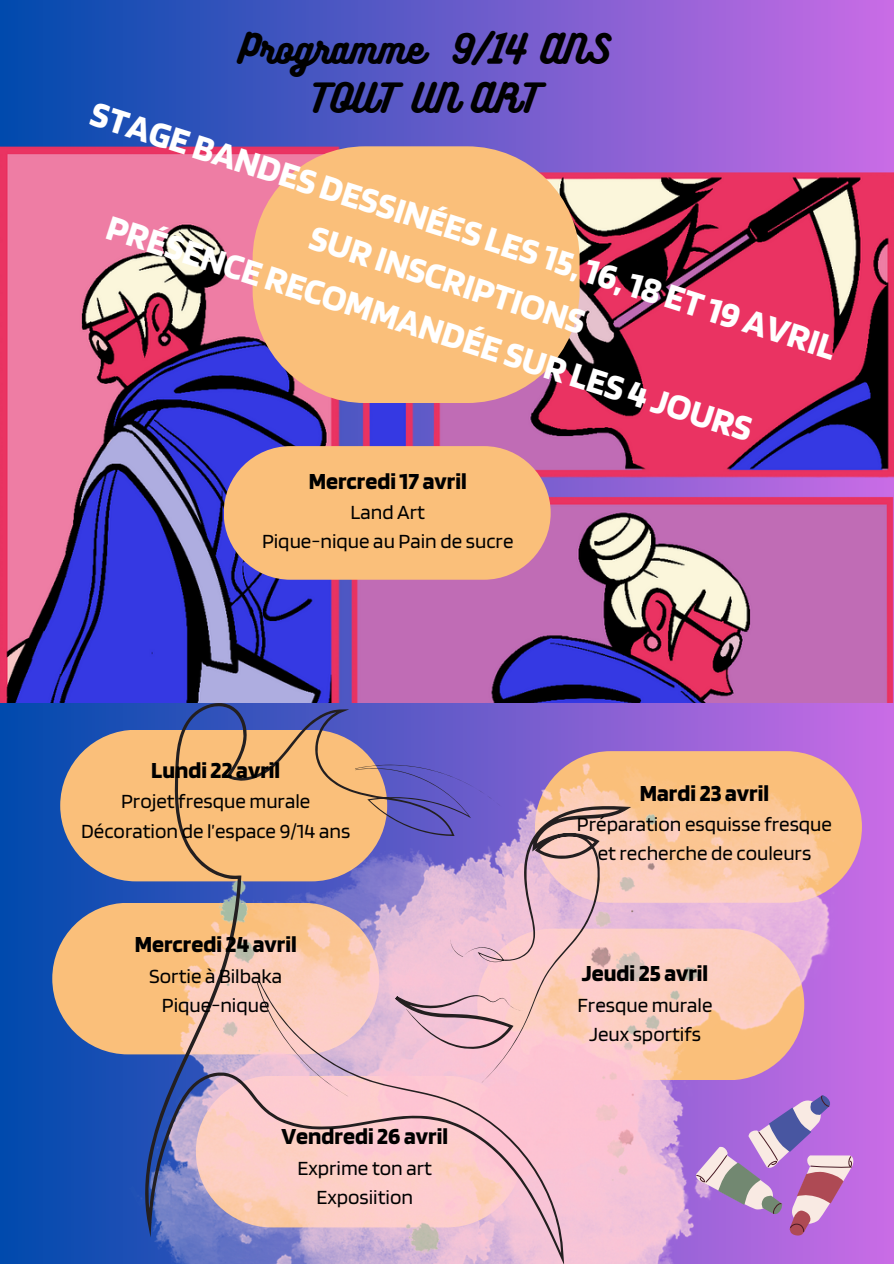
<style>
.page{position:relative;width:894px;height:1264px;background:#fff}
.page>*{position:absolute;margin:0;border:0;box-sizing:border-box;transform-origin:0 0}
.t1{font:700 37.5px/51.9px "Blinker";color:#fff;text-align:center}
.t2{font:36px "Bukhari Script";color:#000}
.t3{font:700 24px "Blinker";color:#000}
.t4{font:21px/29.2px "Blinker";color:#000;text-align:center}
</style>
<div class="page">
<div style="left:0;top:0;width:893px;height:1263px;background:linear-gradient(to right,#004aad,#c96ce5)"></div>
<img style="left:0;top:146px;width:893px;height:556px">
<div style="left:252px;top:146px;width:327px;height:257px;background:#fabf7a;border-radius:112px"></div>
<div style="left:224px;top:446px;width:326px;height:133px;background:#fabf7a;border-radius:67px"></div>
<div style="left:535px;top:751px;width:326px;height:151px;background:#fabf7a;border-radius:76px"></div>
<div style="left:60px;top:729px;width:327px;height:152px;background:#fabf7a;border-radius:76px"></div>
<div style="left:52px;top:902px;width:327px;height:152px;background:#fabf7a;border-radius:76px"></div>
<img style="left:130px;top:762px;width:714px;height:501px">
<svg style="left:564px;top:806px;width:67px;height:276px;background:#ecc0bc"></svg>
<svg style="left:144px;top:703px;width:420px;height:560px"></svg>
<svg style="left:693px;top:1093px;width:161px;height:143px;background:#b17ccc"></svg>
<svg style="left:89px;top:101px;width:23px;height:29px"></svg>
<p class="t2" style="left:238px;top:25px;width:374px">Programme 9/14 ANS</p>
<p class="t2" style="left:308px;top:75px;width:234px">TOUT UN ART</p>
<p class="t1" style="left:119px;top:90px;width:762px;rotate:18deg">TAGE BANDESDESSINÉES LES 15,16,18 ET 19AVRIL<br>SUR INSCRIPTIONS<br>PRÉSENCE RECOMMANDÉE SUR LES 4 JOURS</p>
<p class="t3" style="left:308px;top:465px;width:159px">Mercredi17 avril</p>
<p class="t4" style="left:350px;top:497px;width:76px">Land Art</p>
<p class="t4" style="left:262px;top:526px;width:253px">Pique-nique au Pain de sucre</p>
<p class="t3" style="left:151px;top:754px;width:130px">Lundi 22 avril</p>
<p class="t4" style="left:121px;top:786px;width:191px">Projet fresque murale</p>
<p class="t4" style="left:81px;top:815px;width:270px">Décoration de l’espace 9/14 ans</p>
<h3 class="t3" style="left:639px;top:777px;width:131px">Mardi 23 avril</h3>
<p class="t4" style="left:577px;top:808px;width:256px">Préparation esquisse fresque</p>
<p class="t4" style="left:597px;top:838px;width:215px">et recherche de couleurs</p>
<p class="t3" style="left:135px;top:929px;width:163px">Mercredi 24 avril</p>
<p class="t4" style="left:149px;top:960px;width:134px">Sortie à Bilbaka<br>Pique-nique</p>
<p class="t3" style="left:581px;top:958px;width:128px">Jeudi 25 avril</p>
<p class="t4" style="left:577px;top:989px;width:137px">Fresque murale</p>
<p class="t4" style="left:589px;top:1018px;width:113px">Jeux sportifs</p>
<p class="t3" style="left:281px;top:1121px;width:168px">Vendredi 26 avril</p>
<p class="t4" style="left:297px;top:1152px;width:136px">Exprime ton art<br>Exposiition</p>
</div>
